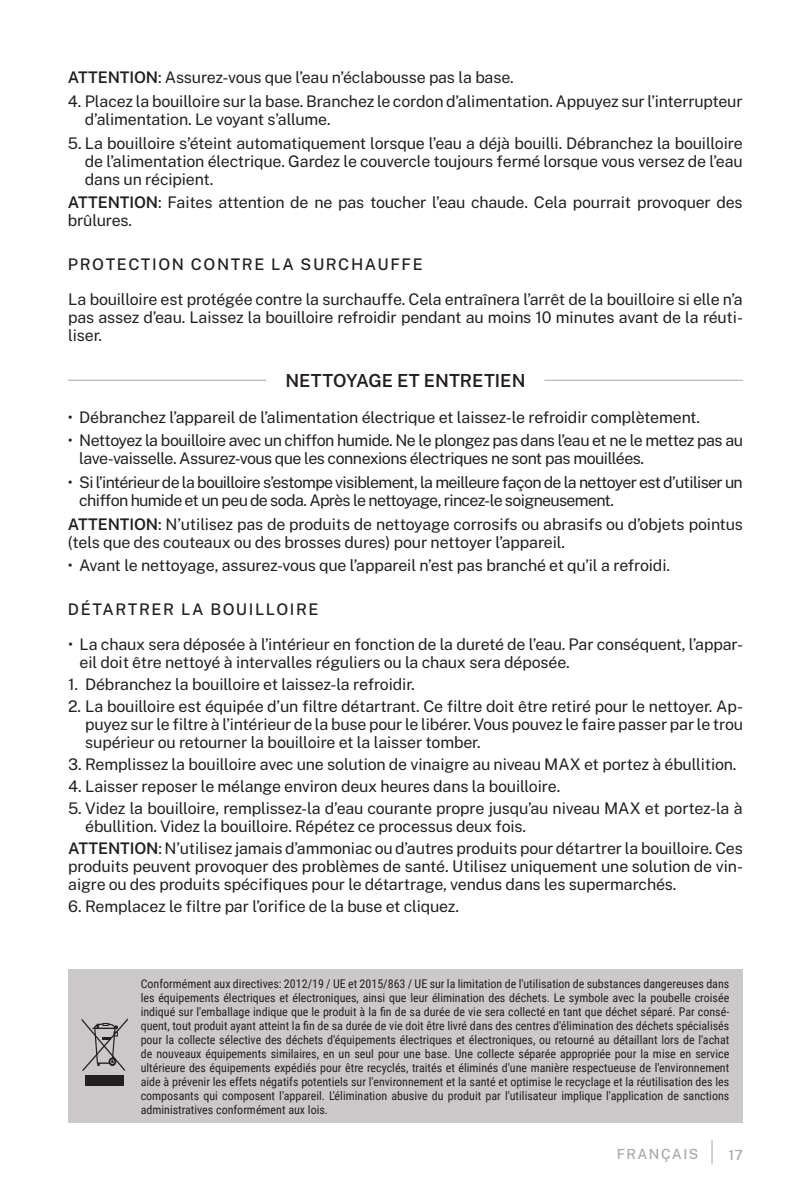
<style>
.page{position:relative;width:811px;height:1191px;background:#fff}
.page>*{position:absolute;margin:0;border:0;box-sizing:border-box;transform-origin:0 0}
.t1{font:600 18px "Public Sans";color:#231f20}
.t2{font:16px/18px "Public Sans";letter-spacing:-.015em;color:#231f20}
.t3{font:16px/18px "Public Sans";letter-spacing:-.04em;color:#231f20}
.t4{font:16px/18px "Public Sans";letter-spacing:-.035em;color:#231f20}
.t5{font:500 16px "Public Sans";letter-spacing:.1em;color:#231f20}
.t6{font:500 14px "Public Sans";letter-spacing:.1em;color:#a9a8aa}
.t7{font:12px/14px "Roboto Condensed";color:#231f20;text-align:justify}
.s1{font-weight:600}
</style>
<div class="page">
<svg style="left:711px;top:1140px;width:1px;height:24px"></svg>
<div style="left:68px;top:969px;width:675px;height:154px;background:#cac8c8"></div>
<div style="left:85px;top:1074px;width:39px;height:11px;background:#231f20"></div>
<svg style="left:82px;top:1018px;width:46px;height:53px"></svg>
<hr style="left:68px;top:380px;width:198px;height:1px;background:#a9a8aa">
<hr style="left:544px;top:380px;width:199px;height:1px;background:#a9a8aa">
<p class="t2" style="left:68px;top:67px;width:447px"><span class="s1">ATTENTION</span>: Assurez-vous que l’eau n’éclabousse pas la base.</p>
<p class="t2" style="left:85px;top:91px;width:659px;text-indent:-17px">4. Placez la bouilloire sur la base. Branchez le cordon d’alimentation. Appuyez sur l’interrupteur d’alimentation. Le voyant s’allume.</p>
<p class="t2" style="left:85px;top:133px;width:659px;text-align:justify;text-indent:-17px">5. La bouilloire s’éteint automatiquement lorsque l’eau a déjà bouilli. Débranchez la bouilloire de l’alimentation électrique. Gardez le couvercle toujours fermé lorsque vous versez de l’eau dans un récipient.</p>
<p class="t2" style="left:68px;top:192px;width:676px"><span class="s1">ATTENTION</span>: Faites attention de ne pas toucher l’eau chaude. Cela pourrait provoquer des brûlures.</p>
<h2 class="t5" style="left:68px;top:252px;width:356px">PROTECTION CONTRE LA SURCHAUFFE</h2>
<p class="t2" style="left:68px;top:289px;width:676px;text-align:justify">La bouilloire est protégée contre la surchauffe. Cela entraînera l’arrêt de la bouilloire si elle n’a pas assez d’eau. Laissez la bouilloire refroidir pendant au moins 10 minutes avant de la réuti&shy;liser.</p>
<h1 class="t1" style="left:285px;top:367px;width:242px">NETTOYAGE ET ENTRETIEN</h1>
<p class="t2" style="left:68px;top:407px;width:633px">• Débranchez l’appareil de l’alimentation électrique et laissez-le refroidir complètement.</p>
<p class="t4" style="left:79px;top:430px;width:665px;text-indent:-11px">• Nettoyez la bouilloire avec un chiffon humide. Ne le plongez pas dans l’eau et ne le mettez pas au lave-vaisselle. Assurez-vous que les connexions électriques ne sont pas mouillées.</p>
<p class="t3" style="left:79px;top:472px;width:665px;text-indent:-11px">• Si l’intérieur de la bouilloire s’estompe visiblement, la meilleure façon de la nettoyer est d’utiliser un chiffon humide et un peu de soda. Après le nettoyage, rincez-le soigneusement.</p>
<p class="t2" style="left:68px;top:514px;width:676px"><span class="s1">ATTENTION</span>: N’utilisez pas de produits de nettoyage corrosifs ou abrasifs ou d’objets pointus (tels que des couteaux ou des brosses dures) pour nettoyer l’appareil.</p>
<p class="t2" style="left:68px;top:555px;width:603px">• Avant le nettoyage, assurez-vous que l’appareil n’est pas branché et qu’il a refroidi.</p>
<h2 class="t5" style="left:68px;top:597px;width:252px">DÉTARTRER LA BOUILLOIRE</h2>
<p class="t2" style="left:80px;top:634px;width:665px;text-indent:-11px">• La chaux sera déposée à l’intérieur en fonction de la dureté de l’eau. Par conséquent, l’appar&shy;eil doit être nettoyé à intervalles réguliers ou la chaux sera déposée.</p>
<p class="t2" style="left:68px;top:674px;width:348px">1. Débranchez la bouilloire et laissez-la refroidir.</p>
<p class="t2" style="left:85px;top:696px;width:659px;text-align:justify;text-indent:-17px">2. La bouilloire est équipée d’un filtre détartrant. Ce filtre doit être retiré pour le nettoyer. Ap&shy;puyez sur le filtre à l’intérieur de la buse pour le libérer. Vous pouvez le faire passer par le trou supérieur ou retourner la bouilloire et la laisser tomber.</p>
<p class="t2" style="left:68px;top:754px;width:670px">3. Remplissez la bouilloire avec une solution de vinaigre au niveau MAX et portez à ébullition.</p>
<p class="t2" style="left:68px;top:776px;width:493px">4. Laisser reposer le mélange environ deux heures dans la bouilloire.</p>
<p class="t2" style="left:85px;top:798px;width:659px;text-indent:-17px">5. Videz la bouilloire, remplissez-la d’eau courante propre jusqu’au niveau MAX et portez-la à ébullition. Videz la bouilloire. Répétez ce processus deux fois.</p>
<p class="t2" style="left:68px;top:838px;width:676px;text-align:justify"><span class="s1">ATTENTION</span>: N’utilisez jamais d’ammoniac ou d’autres produits pour détartrer la bouilloire. Ces produits peuvent provoquer des problèmes de santé. Utilisez uniquement une solution de vin&shy;aigre ou des produits spécifiques pour le détartrage, vendus dans les supermarchés.</p>
<p class="t2" style="left:68px;top:896px;width:392px">6. Remplacez le filtre par l’orifice de la buse et cliquez.</p>
<p class="t7" style="left:141px;top:976px;width:590px">Conformément aux directives: 2012/19 / UE et 2015/863 / UE sur la limitation de l'utilisation de substances dangereuses dans les équipements électriques et électroniques, ainsi que leur élimination des déchets. Le symbole avec la poubelle croisée indiqué sur l'emballage indique que le produit à la fin de sa durée de vie sera collecté en tant que déchet séparé. Par consé&shy;quent, tout produit ayant atteint la fin de sa durée de vie doit être livré dans des centres d'élimination des déchets spécialisés pour la collecte sélective des déchets d'équipements électriques et électroniques, ou retourné au détaillant lors de l'achat de nouveaux équipements similaires, en un seul pour une base. Une collecte séparée appropriée pour la mise en service ultérieure des équipements expédiés pour être recyclés, traités et éliminés d'une manière respectueuse de l'environnement aide à prévenir les effets négatifs potentiels sur l'environnement et la santé et optimise le recyclage et la réutilisation des les composants qui composent l'appareil. L'élimination abusive du produit par l'utilisateur implique l'application de sanctions administratives conformément aux lois.</p>
<p class="t6" style="left:617px;top:1143px;width:83px">FRANÇAIS</p>
<p class="t6" style="left:728px;top:1144px;width:16px">17</p>
</div>
